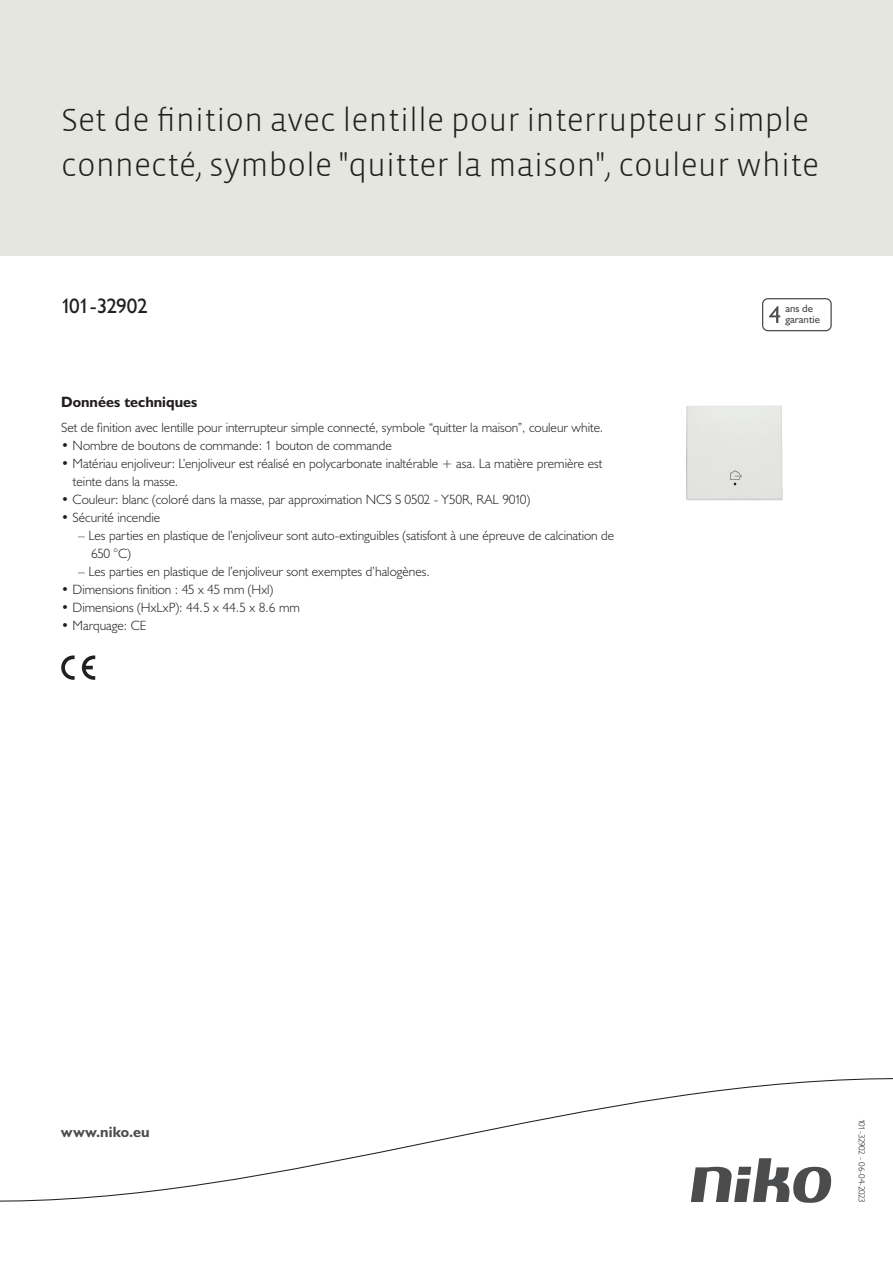
<style>
.page{position:relative;width:893px;height:1263px;background:#fff}
.page>*{position:absolute;margin:0;border:0;box-sizing:border-box;transform-origin:0 0}
.Title_datasheets{font:300 33px/45px "Vista Sans";color:#231f20}
.Article_number{font:21px "Humanist 521 BT";letter-spacing:-.035em;color:#231f20}
.Titles_parts{font:700 15px "Humanist 521 BT";color:#231f20}
.titel_afbeelding{font:700 15px "Humanist 521 BT";letter-spacing:.005em;color:#4b4c4d}
.USP_Bullets{font:300 13.5px/18px "Humanist 521 BT";color:#231f20}
.USP_Bullets_level_2{font:300 13.5px/18px "Humanist 521 BT";color:#231f20}
.Platte_tekst_CAB{font:300 13.5px "Humanist 521 BT";color:#231f20}
.t1{font:10.8px/10.8px "Humanist 521 BT";color:#4b4c4d}
.Revision{font:300 9px "Humanist 521 BT";letter-spacing:-.05em;color:#231f20}
</style>
<div class="page">
<div style="left:0;top:0;width:893px;height:255px;background:#e6e6e0"></div>
<svg style="left:82px;top:655px;width:13px;height:25px"></svg>
<svg style="left:61px;top:655px;width:14px;height:25px"></svg>
<svg style="left:762px;top:298px;width:70px;height:33px"></svg>
<svg style="left:0;top:1078px;width:893px;height:125px"></svg>
<img style="left:686px;top:405px;width:97px;height:96px">
<p class="Title_datasheets" style="left:61px;top:98px;width:759px">Set de finition avec lentille pour interrupteur simple connecté, symbole "quitter la maison", couleur white</p>
<p class="Article_number" style="left:61px;top:293px;width:88px">101-32902</p>
<p class="t1" style="left:785px;top:303px;width:36px">ans de garantie</p>
<p class="Titles_parts" style="left:61px;top:393px;width:138px">Données techniques</p>
<p class="Platte_tekst_CAB" style="left:61px;top:419px;width:543px">Set de finition avec lentille pour interrupteur simple connecté, symbole “quitter la maison”, couleur white.</p>
<p class="USP_Bullets" style="left:61px;top:436px;width:332px">• Nombre de boutons de commande: 1 bouton de commande</p>
<p class="USP_Bullets" style="left:73px;top:454px;width:531px;text-indent:-12px">• Matériau enjoliveur: L’enjoliveur est réalisé en polycarbonate inaltérable + asa. La matière première est teinte dans la masse.</p>
<p class="USP_Bullets" style="left:61px;top:490px;width:471px">• Couleur: blanc (coloré dans la masse, par approximation NCS S 0502 - Y50R, RAL 9010)</p>
<p class="USP_Bullets" style="left:61px;top:508px;width:101px">• Sécurité incendie</p>
<p class="USP_Bullets_level_2" style="left:91px;top:526px;width:525px;text-indent:-13px">– Les parties en plastique de l’enjoliveur sont auto-extinguibles (satisfont à une épreuve de calcination de<br>650 °C)</p>
<p class="USP_Bullets_level_2" style="left:78px;top:562px;width:353px">– Les parties en plastique de l’enjoliveur sont exemptes d’halogènes.</p>
<p class="USP_Bullets" style="left:61px;top:580px;width:214px">• Dimensions finition : 45 x 45 mm (Hxl)</p>
<p class="USP_Bullets" style="left:61px;top:598px;width:240px">• Dimensions (HxLxP): 44.5 x 44.5 x 8.6 mm</p>
<p class="USP_Bullets" style="left:61px;top:616px;width:87px">• Marquage: CE</p>
<p class="titel_afbeelding" style="left:61px;top:1122px;width:90px">www.niko.eu</p>
<p class="Revision" style="left:868px;top:1119px;width:86px;rotate:90deg">101-32902 - 06-04-2023</p>
</div>
